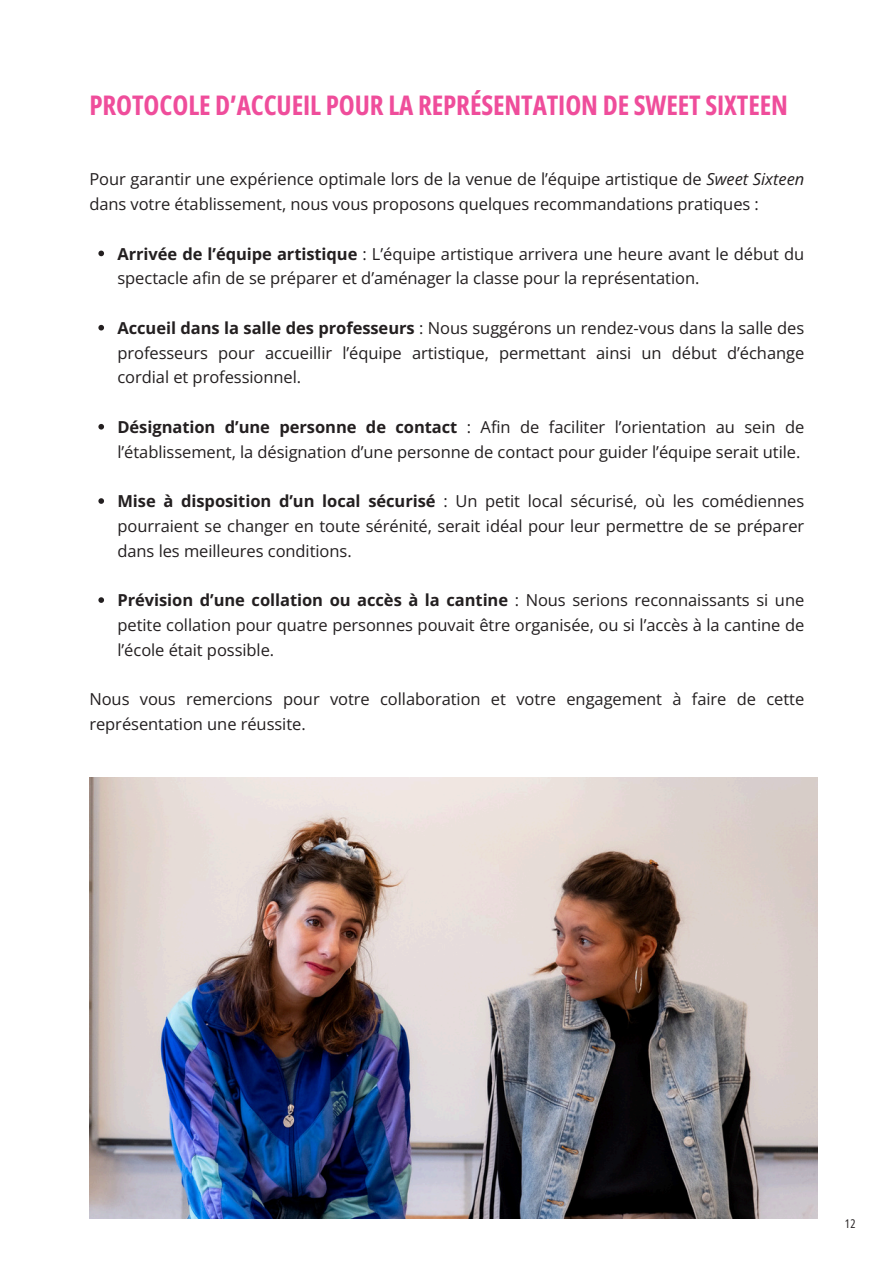
<style>
.page{position:relative;width:894px;height:1264px;background:#fff}
.page>*{position:absolute;margin:0;border:0;box-sizing:border-box;transform-origin:0 0}
.t1{font:700 27px "Open Sans Condensed";letter-spacing:-.005em;color:#ef4d9b}
.t2{font:16.5px/24.8px "Open Sans";letter-spacing:-.005em;color:#231f20}
.t3{font:12px "Open Sans Condensed";color:#231f20}
.s1{font-style:italic}
.s2{font-weight:700}
</style>
<div class="page">
<img style="left:89px;top:777px;width:728px;height:441px">
<svg style="left:98px;top:250px;width:6px;height:6px"></svg>
<svg style="left:98px;top:325px;width:6px;height:5px"></svg>
<svg style="left:98px;top:424px;width:6px;height:5px"></svg>
<svg style="left:98px;top:498px;width:6px;height:6px"></svg>
<svg style="left:98px;top:597px;width:6px;height:6px"></svg>
<p class="t1" style="left:89px;top:86px;width:700px">PROTOCOLE D’ACCUEIL POUR LA REPRÉSENTATION DE SWEET SIXTEEN</p>
<p class="t2" style="left:89px;top:166px;width:716px">Pour garantir une expérience optimale lors de la venue de l’équipe artistique de <span class="s1">Sweet Sixteen </span>dans votre établissement, nous vous proposons quelques recommandations pratiques :</p>
<p class="t2" style="left:117px;top:241px;width:688px"><span class="s2">Arrivée de l’équipe artistique</span> : L’équipe artistique arrivera une heure avant le début du spectacle afin de se préparer et d’aménager la classe pour la représentation.</p>
<p class="t2" style="left:117px;top:315px;width:688px;text-align:justify"><span class="s2">Accueil dans la salle des professeurs</span> : Nous suggérons un rendez-vous dans la salle des professeurs pour accueillir l’équipe artistique, permettant ainsi un début d’échange cordial et professionnel.</p>
<p class="t2" style="left:117px;top:414px;width:688px"><span class="s2">Désignation d’une personne de contact</span> : Afin de faciliter l’orientation au sein de l’établissement, la désignation d’une personne de contact pour guider l’équipe serait utile.</p>
<p class="t2" style="left:117px;top:488px;width:688px;text-align:justify"><span class="s2">Mise à disposition d’un local sécurisé</span> : Un petit local sécurisé, où les comédiennes pourraient se changer en toute sérénité, serait idéal pour leur permettre de se préparer dans les meilleures conditions.</p>
<p class="t2" style="left:117px;top:587px;width:688px;text-align:justify"><span class="s2">Prévision d’une collation ou accès à la cantine</span> : Nous serions reconnaissants si une petite collation pour quatre personnes pouvait être organisée, ou si l’accès à la cantine de l’école était possible.</p>
<p class="t2" style="left:89px;top:686px;width:716px">Nous vous remercions pour votre collaboration et votre engagement à faire de cette représentation une réussite.</p>
<p class="t3" style="left:844px;top:1215px;width:12px">12</p>
</div>
